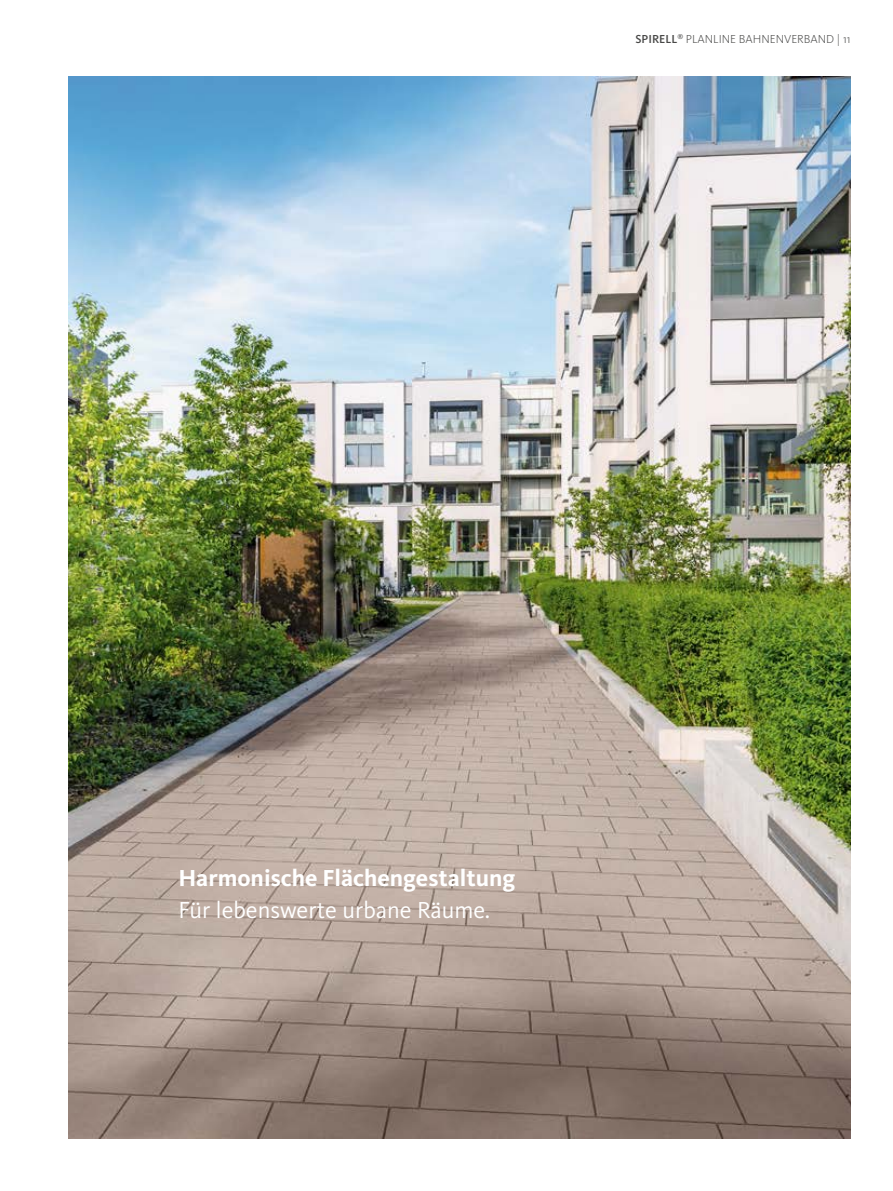
<style>
.page{position:relative;width:893px;height:1191px;background:#fff}
.page>*{position:absolute;margin:0;border:0;box-sizing:border-box;transform-origin:0 0}
.t1{font:700 24px "Kievit Pro";color:#fff}
.t2{font:24px "Kievit Pro";color:#fff}
.t3{font:300 12px "Kievit Pro";color:#484847}
.s1{font-weight:500}
</style>
<div class="page">
<img style="left:68px;top:77px;width:782px;height:1061px">
<p class="t3" style="left:635px;top:32px;width:216px"><span class="s1">SPIRELL</span><sup>®</sup> PLANLINE BAHNENVERBAND | 11</p>
<h1 class="t1" style="left:178px;top:864px;width:338px">Harmonische Flächengestaltung</h1>
<h1 class="t2" style="left:178px;top:895px;width:313px">Für lebenswerte urbane Räume.</h1>
</div>
